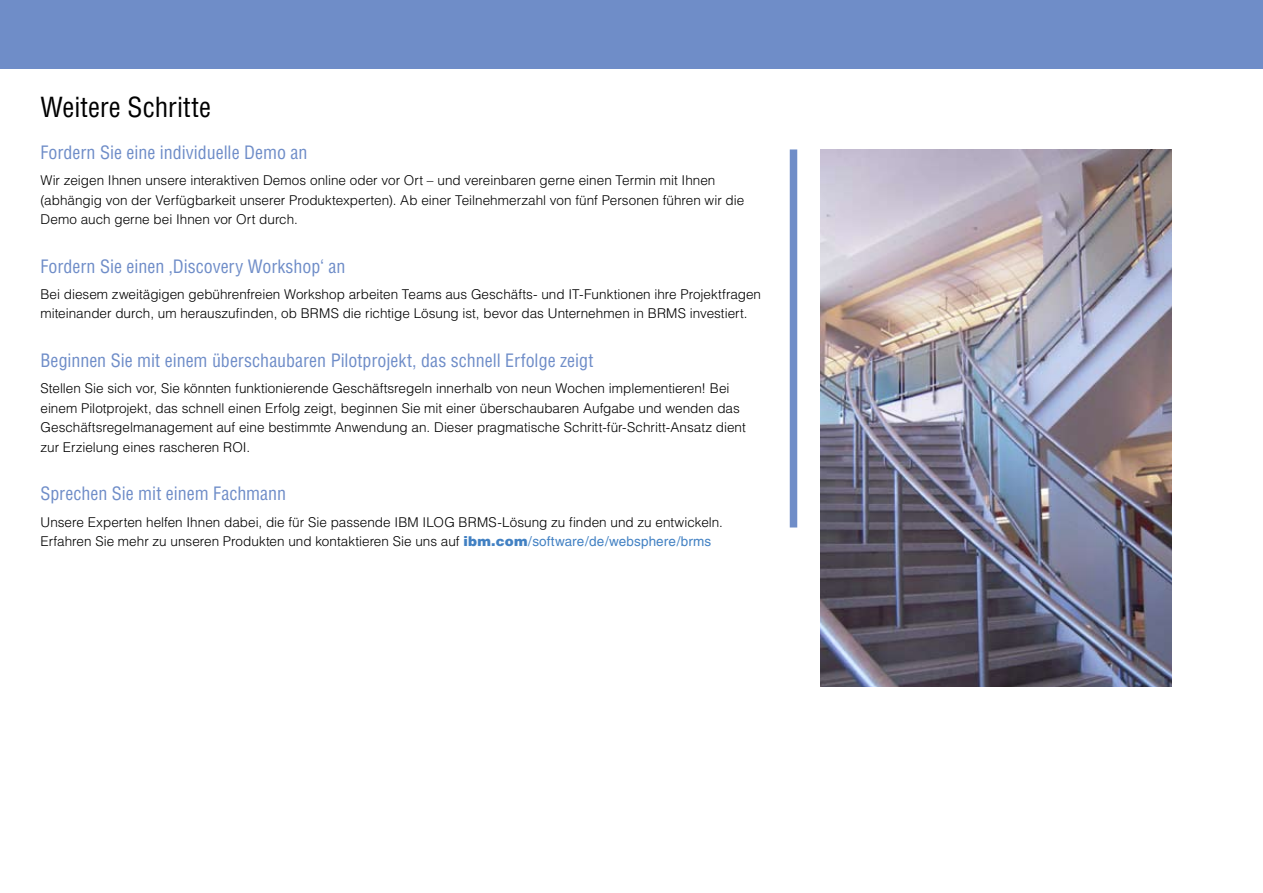
<style>
.page{position:relative;width:1263px;height:893px;background:#fff}
.page>*{position:absolute;margin:0;border:0;box-sizing:border-box;transform-origin:0 0}
.t1{font:condensed 27px "Helvetica";color:#000}
.t2{font:condensed 18px "Helvetica";color:#6f8dc8}
.t3{font:300 13.5px/19.5px "Helvetica";color:#000}
.s1{font-weight:900;color:#4281c3}
.s2{font-weight:400;color:#4281c3}
</style>
<div class="page">
<div style="left:790px;top:149px;width:7px;height:378px;background:#6f8dc8"></div>
<div style="left:0;top:0;width:1263px;height:68px;background:#6f8dc8"></div>
<img style="left:820px;top:149px;width:351px;height:538px">
<h1 class="t1" style="left:40px;top:90px;width:172px">Weitere Schritte</h1>
<h2 class="t2" style="left:40px;top:141px;width:268px">Fordern Sie eine individuelle Demo an</h2>
<p class="t3" style="left:40px;top:170px;width:705px">Wir zeigen Ihnen unsere interaktiven Demos online oder vor Ort – und vereinbaren gerne einen Termin mit Ihnen (abhängig von der Verfügbarkeit unserer Produktexperten). Ab einer Teilnehmerzahl von fünf Personen führen wir die<br>Demo auch gerne bei Ihnen vor Ort durch.</p>
<h2 class="t2" style="left:40px;top:255px;width:307px">Fordern Sie einen ‚Discovery Workshop‘ an</h2>
<p class="t3" style="left:40px;top:284px;width:722px">Bei diesem zweitägigen gebührenfreien Workshop arbeiten Teams aus Geschäfts- und IT-Funktionen ihre Projektfragen miteinander durch, um herauszufinden, ob BRMS die richtige Lösung ist, bevor das Unternehmen in BRMS investiert.</p>
<h2 class="t2" style="left:40px;top:349px;width:554px">Beginnen Sie mit einem überschaubaren Pilotprojekt, das schnell Erfolge zeigt</h2>
<p class="t3" style="left:40px;top:378px;width:707px">Stellen Sie sich vor, Sie könnten funktionierende Geschäftsregeln innerhalb von neun Wochen implementieren! Bei einem Pilotprojekt, das schnell einen Erfolg zeigt, beginnen Sie mit einer überschaubaren Aufgabe und wenden das Geschäftsregelmanagement auf eine bestimmte Anwendung an. Dieser pragmatische Schritt-für-Schritt-Ansatz dient zur Erzielung eines rascheren ROI.</p>
<h2 class="t2" style="left:40px;top:483px;width:247px">Sprechen Sie mit einem Fachmann</h2>
<p class="t3" style="left:40px;top:512px;width:684px">Unsere Experten helfen Ihnen dabei, die für Sie passende IBM ILOG BRMS-Lösung zu finden und zu entwickeln.<br>Erfahren Sie mehr zu unseren Produkten und kontaktieren Sie uns auf <span class="s1">ibm.com</span><span class="s2">/software/de/websphere/brms</span></p>
</div>
